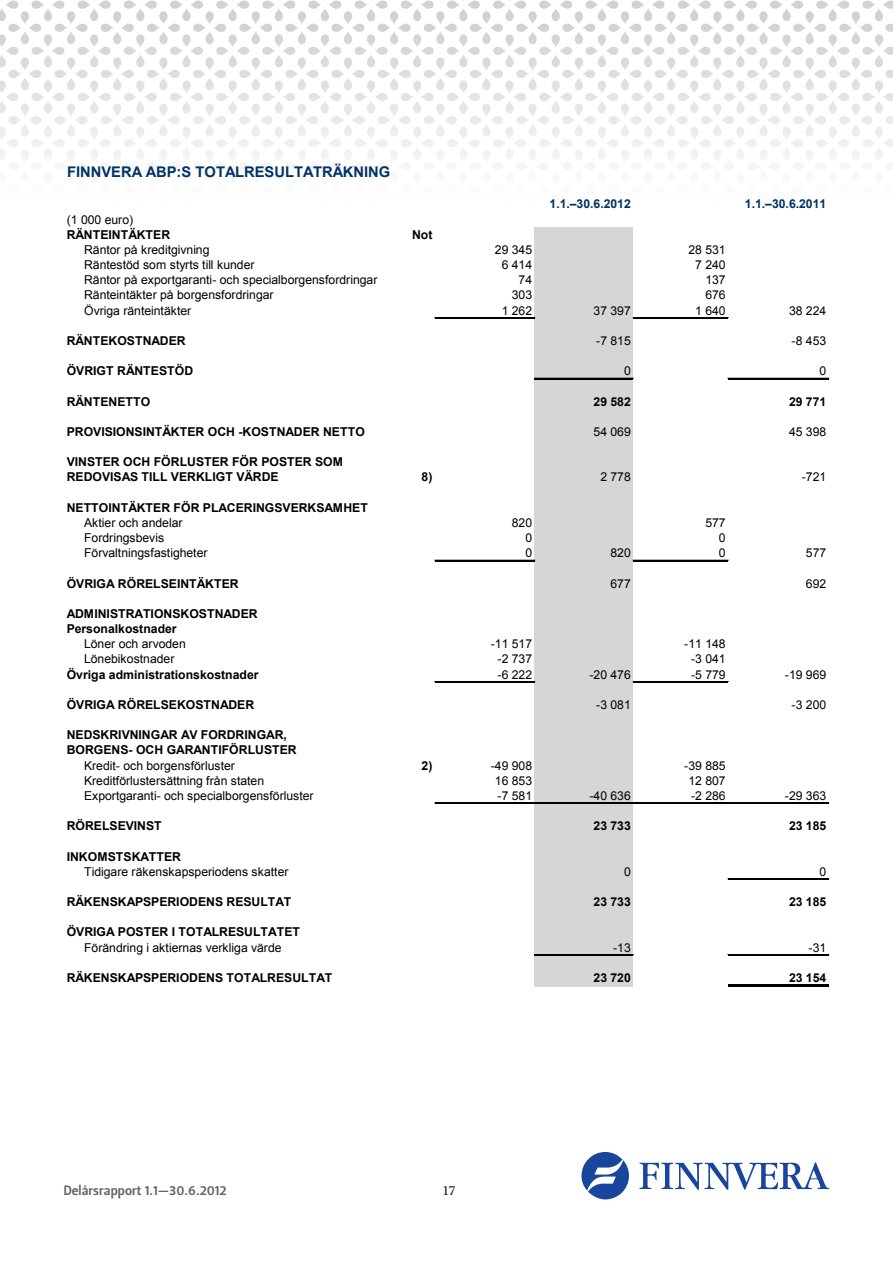
<style>
.page{position:relative;width:893px;height:1263px;background:#fff}
.page>*{position:absolute;margin:0;border:0;box-sizing:border-box;transform-origin:0 0}
.t1{font:700 14.7px "Arial";color:#036}
.t2{font:13.5px "Leitura Sans Grot 3";color:#636366}
.t3{font:13.5px "Leitura News Roman 2";color:#231f20}
.t4{font:12.15px/15.1px "Arial";color:#000}
.t5{font:700 12.15px/15.1px "Arial";color:#000}
.t6{font:700 12.15px "Arial";color:#036}
.s1{font-weight:400}
.s2{font-weight:700}
</style>
<div class="page">
<svg style="left:0;top:0;width:302px;height:164px"></svg>
<svg style="left:302px;top:0;width:323px;height:164px"></svg>
<svg style="left:625px;top:0;width:268px;height:164px"></svg>
<svg style="left:581px;top:1152px;width:48px;height:47px"></svg>
<svg style="left:639px;top:1162px;width:190px;height:28px"></svg>
<div style="left:535px;top:227px;width:98px;height:759px;background:#d6d6d6"></div>
<hr style="left:435px;top:317px;width:100px;height:2px;background:#000">
<hr style="left:535px;top:378px;width:98px;height:1px;background:#000">
<hr style="left:435px;top:560px;width:100px;height:1px;background:#000">
<hr style="left:435px;top:681px;width:100px;height:2px;background:#000">
<hr style="left:535px;top:954px;width:98px;height:2px;background:#000">
<hr style="left:633px;top:317px;width:95px;height:2px;background:#000">
<hr style="left:728px;top:378px;width:101px;height:1px;background:#000">
<hr style="left:633px;top:560px;width:95px;height:1px;background:#000">
<hr style="left:633px;top:681px;width:95px;height:2px;background:#000">
<hr style="left:435px;top:803px;width:394px;height:1px;background:#000">
<hr style="left:728px;top:878px;width:101px;height:1px;background:#000">
<hr style="left:728px;top:879px;width:101px;height:1px;background:#000">
<hr style="left:728px;top:954px;width:101px;height:2px;background:#000">
<hr style="left:728px;top:984px;width:101px;height:2px;background:#000">
<p class="t1" style="left:67px;top:162px;width:325px">FINNVERA ABP:S TOTALRESULTATRÄKNING</p>
<p class="t5" style="left:67px;top:212px;width:105px"><span class="s1">(1 000 euro)<br></span>RÄNTEINTÄKTER</p>
<p class="t5" style="left:412px;top:227px;width:22px">Not</p>
<p class="t6" style="left:550px;top:196px;width:83px">1.1.–30.6.2012</p>
<p class="t6" style="left:745px;top:196px;width:83px">1.1.–30.6.2011</p>
<p class="t4" style="left:84px;top:242px;width:127px">Räntor på kreditgivning</p>
<p class="t4" style="left:495px;top:242px;width:39px">29 345</p>
<p class="t4" style="left:688px;top:242px;width:39px">28 531</p>
<p class="t4" style="left:84px;top:257px;width:172px">Räntestöd som styrts till kunder</p>
<p class="t4" style="left:502px;top:257px;width:32px">6 414</p>
<p class="t4" style="left:695px;top:257px;width:32px">7 240</p>
<p class="t4" style="left:84px;top:272px;width:295px">Räntor på exportgaranti- och specialborgensfordringar</p>
<p class="t4" style="left:519px;top:272px;width:15px">74</p>
<p class="t4" style="left:705px;top:272px;width:22px">137</p>
<p class="t4" style="left:84px;top:288px;width:191px">Ränteintäkter på borgensfordringar</p>
<p class="t4" style="left:512px;top:288px;width:22px">303</p>
<p class="t4" style="left:705px;top:288px;width:22px">676</p>
<p class="t4" style="left:84px;top:303px;width:109px">Övriga ränteintäkter</p>
<p class="t4" style="left:502px;top:303px;width:32px">1 262</p>
<p class="t4" style="left:594px;top:303px;width:39px">37 397</p>
<p class="t4" style="left:695px;top:303px;width:32px">1 640</p>
<p class="t4" style="left:789px;top:303px;width:39px">38 224</p>
<p class="t5" style="left:67px;top:333px;width:120px">RÄNTEKOSTNADER</p>
<p class="t4" style="left:596px;top:333px;width:36px">-7 815</p>
<p class="t4" style="left:792px;top:333px;width:36px">-8 453</p>
<p class="t5" style="left:67px;top:364px;width:128px">ÖVRIGT RÄNTESTÖD</p>
<p class="t4" style="left:624px;top:363px;width:8px">0</p>
<p class="t4" style="left:819px;top:363px;width:8px">0</p>
<p class="t5" style="left:67px;top:394px;width:85px">RÄNTENETTO</p>
<p class="t5" style="left:594px;top:394px;width:39px">29 582</p>
<p class="t5" style="left:789px;top:394px;width:39px">29 771</p>
<p class="t5" style="left:67px;top:424px;width:300px">PROVISIONSINTÄKTER OCH -KOSTNADER NETTO</p>
<p class="t4" style="left:594px;top:424px;width:39px">54 069</p>
<p class="t4" style="left:789px;top:424px;width:39px">45 398</p>
<p class="t5" style="left:67px;top:455px;width:278px">VINSTER OCH FÖRLUSTER FÖR POSTER SOM<br>REDOVISAS TILL VERKLIGT VÄRDE</p>
<p class="t5" style="left:422px;top:470px;width:12px">8)</p>
<p class="t4" style="left:600px;top:470px;width:32px">2 778</p>
<p class="t4" style="left:802px;top:470px;width:26px">-721</p>
<p class="t5" style="left:84px;top:500px;width:285px;text-indent:-17px">NETTOINTÄKTER FÖR PLACERINGSVERKSAMHET<br><span class="s1">Aktier och andelar</span></p>
<p class="t4" style="left:512px;top:515px;width:22px">820</p>
<p class="t4" style="left:705px;top:515px;width:22px">577</p>
<p class="t4" style="left:84px;top:530px;width:81px">Fordringsbevis</p>
<p class="t4" style="left:525px;top:530px;width:8px">0</p>
<p class="t4" style="left:719px;top:530px;width:8px">0</p>
<p class="t4" style="left:84px;top:545px;width:125px">Förvaltningsfastigheter</p>
<p class="t4" style="left:525px;top:545px;width:8px">0</p>
<p class="t4" style="left:610px;top:545px;width:22px">820</p>
<p class="t4" style="left:719px;top:545px;width:8px">0</p>
<p class="t4" style="left:806px;top:545px;width:22px">577</p>
<p class="t5" style="left:67px;top:576px;width:173px">ÖVRIGA RÖRELSEINTÄKTER</p>
<p class="t4" style="left:610px;top:576px;width:22px">677</p>
<p class="t4" style="left:806px;top:576px;width:22px">692</p>
<p class="t5" style="left:67px;top:606px;width:192px">ADMINISTRATIONSKOSTNADER</p>
<p class="t5" style="left:67px;top:622px;width:111px">Personalkostnader</p>
<p class="t4" style="left:84px;top:636px;width:103px">Löner och arvoden</p>
<p class="t4" style="left:491px;top:636px;width:43px">-11 517</p>
<p class="t4" style="left:684px;top:636px;width:43px">-11 148</p>
<p class="t4" style="left:84px;top:652px;width:92px">Lönebikostnader</p>
<p class="t4" style="left:498px;top:652px;width:36px">-2 737</p>
<p class="t4" style="left:691px;top:652px;width:36px">-3 041</p>
<p class="t5" style="left:67px;top:667px;width:193px">Övriga administrationskostnader</p>
<p class="t4" style="left:498px;top:667px;width:36px">-6 222</p>
<p class="t4" style="left:589px;top:667px;width:43px">-20 476</p>
<p class="t4" style="left:691px;top:667px;width:36px">-5 779</p>
<p class="t4" style="left:785px;top:667px;width:43px">-19 969</p>
<p class="t5" style="left:67px;top:697px;width:189px">ÖVRIGA RÖRELSEKOSTNADER</p>
<p class="t4" style="left:596px;top:697px;width:36px">-3 081</p>
<p class="t4" style="left:792px;top:697px;width:36px">-3 200</p>
<p class="t5" style="left:67px;top:728px;width:222px">NEDSKRIVNINGAR AV FORDRINGAR,</p>
<p class="t5" style="left:67px;top:743px;width:231px">BORGENS- OCH GARANTIFÖRLUSTER</p>
<p class="t4" style="left:84px;top:758px;width:152px">Kredit- och borgensförluster</p>
<p class="t5" style="left:422px;top:758px;width:12px">2)</p>
<p class="t4" style="left:491px;top:758px;width:43px">-49 908</p>
<p class="t4" style="left:684px;top:758px;width:43px">-39 885</p>
<p class="t4" style="left:84px;top:773px;width:182px">Kreditförlustersättning från staten</p>
<p class="t4" style="left:495px;top:773px;width:39px">16 853</p>
<p class="t4" style="left:688px;top:773px;width:39px">12 807</p>
<p class="t4" style="left:84px;top:788px;width:231px">Exportgaranti- och specialborgensförluster</p>
<p class="t4" style="left:498px;top:788px;width:36px">-7 581</p>
<p class="t4" style="left:589px;top:788px;width:43px">-40 636</p>
<p class="t4" style="left:691px;top:788px;width:36px">-2 286</p>
<p class="t4" style="left:785px;top:788px;width:43px">-29 363</p>
<p class="t5" style="left:67px;top:819px;width:96px">RÖRELSEVINST</p>
<p class="t5" style="left:594px;top:819px;width:39px">23 733</p>
<p class="t5" style="left:789px;top:819px;width:39px">23 185</p>
<p class="t4" style="left:84px;top:849px;width:206px;text-indent:-17px"><span class="s2">INKOMSTSKATTER<br></span>Tidigare räkenskapsperiodens skatter</p>
<p class="t4" style="left:624px;top:864px;width:8px">0</p>
<p class="t4" style="left:819px;top:864px;width:8px">0</p>
<p class="t5" style="left:67px;top:895px;width:226px">RÄKENSKAPSPERIODENS RESULTAT</p>
<p class="t5" style="left:594px;top:895px;width:39px">23 733</p>
<p class="t5" style="left:789px;top:895px;width:39px">23 185</p>
<p class="t4" style="left:67px;top:925px;width:235px;text-align:center"><span class="s2">ÖVRIGA POSTER I TOTALRESULTATET<br></span>Förändring i aktiernas verkliga värde</p>
<p class="t4" style="left:613px;top:940px;width:19px">-13</p>
<p class="t4" style="left:809px;top:940px;width:19px">-31</p>
<p class="t5" style="left:67px;top:970px;width:267px">RÄKENSKAPSPERIODENS TOTALRESULTAT</p>
<p class="t5" style="left:594px;top:970px;width:39px">23 720</p>
<p class="t5" style="left:789px;top:970px;width:39px">23 154</p>
<p class="t2" style="left:64px;top:1181px;width:164px">Delårsrapport 1.1—30.6.2012</p>
<p class="t3" style="left:443px;top:1182px;width:14px">17</p>
</div>
